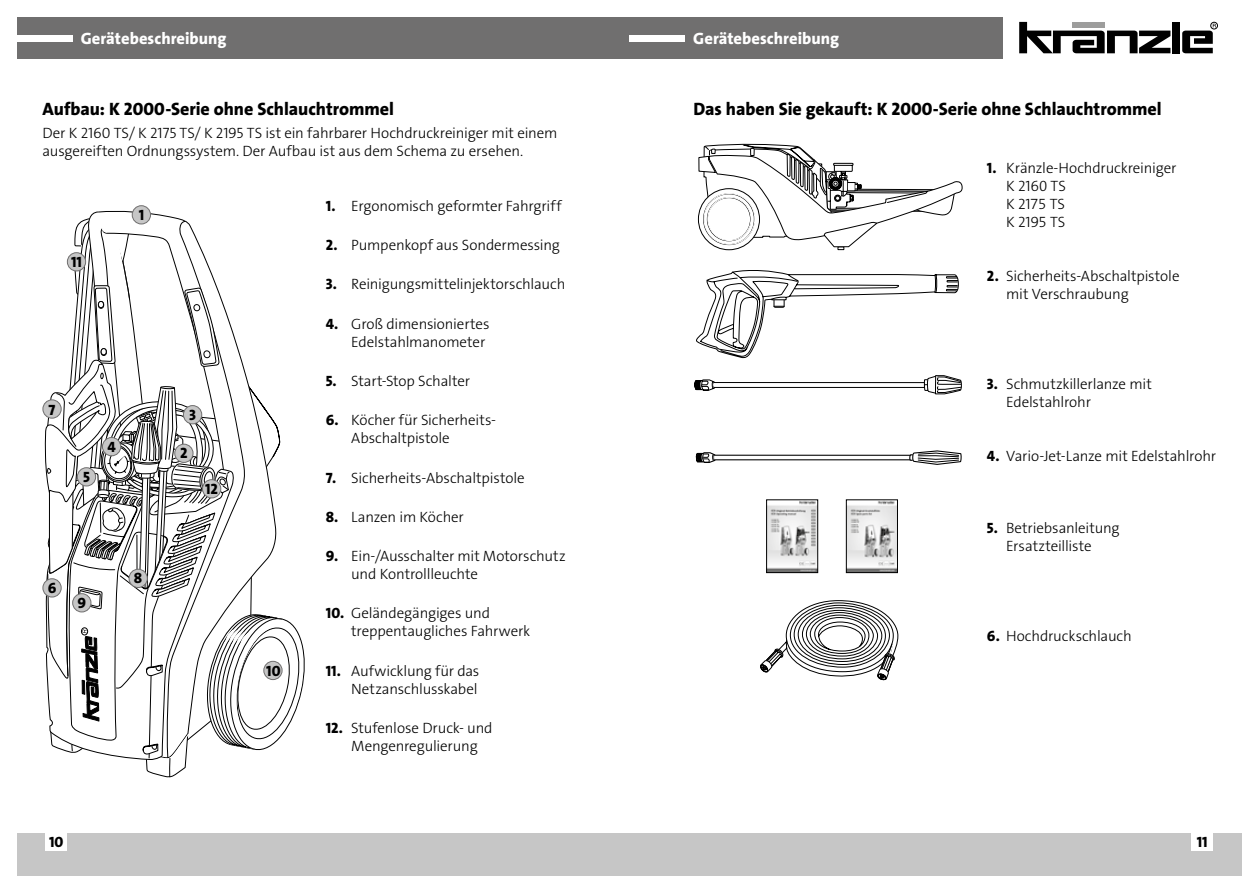
<style>
.page{position:relative;width:1259px;height:893px;background:#fff}
.page>*{position:absolute;margin:0;border:0;box-sizing:border-box;transform-origin:0 0}
.t1{font:18px "The Sans LP8 Ex Bld";letter-spacing:-.005em;color:#000}
.t2{font:16.5px "The Sans LP8 Ex Bld";color:#fff}
.t3{font:15px/18px "The Sans LP3 Lig";letter-spacing:-.01em;color:#000}
.t4{font:15px "The Sans LP8 Ex Bld";color:#000}
.s1{font-family:"The Sans LP8 Ex Bld"}
</style>
<div class="page">
<div style="left:629px;top:833px;width:613px;height:43px;background:#c6c6c6"></div>
<div style="left:17px;top:833px;width:612px;height:43px;background:#c6c6c6"></div>
<div style="left:1191px;top:833px;width:22px;height:18px;background:#fff"></div>
<div style="left:46px;top:833px;width:21px;height:18px;background:#fff"></div>
<div style="left:17px;top:17px;width:985px;height:41px;background:#706f6f"></div>
<div style="left:17px;top:35px;width:55px;height:6px;background:#fff"></div>
<div style="left:629px;top:35px;width:56px;height:6px;background:#fff"></div>
<svg style="left:1019px;top:22px;width:151px;height:31px"></svg>
<div style="left:1172px;top:22px;width:7px;height:31px;background:#000"></div>
<div style="left:1210px;top:22px;width:7px;height:7px;border:1px solid #000;border-radius:50%"></div>
<svg style="left:1182px;top:24px;width:34px;height:29px"></svg>
<svg style="left:698px;top:144px;width:264px;height:106px"></svg>
<svg style="left:696px;top:270px;width:262px;height:88px"></svg>
<img style="left:768px;top:502px;width:48px;height:69px">
<div style="left:766px;top:500px;width:52px;height:73px;border:1px solid #000"></div>
<img style="left:848px;top:502px;width:47px;height:69px">
<div style="left:846px;top:500px;width:51px;height:73px;border:1px solid #000"></div>
<svg style="left:760px;top:600px;width:138px;height:80px"></svg>
<svg style="left:45px;top:207px;width:260px;height:571px"></svg>
<div style="left:132px;top:206px;width:18px;height:18px;background:#c6c6c6;border-radius:50%"></div>
<div style="left:132px;top:205px;width:19px;height:19px;border:1px solid #706f6f;border-radius:50%"></div>
<div style="left:175px;top:444px;width:18px;height:18px;background:#c6c6c6;border-radius:50%"></div>
<div style="left:174px;top:444px;width:19px;height:19px;border:1px solid #706f6f;border-radius:50%"></div>
<div style="left:183px;top:406px;width:19px;height:18px;background:#c6c6c6;border-radius:50%"></div>
<div style="left:183px;top:405px;width:19px;height:19px;border:1px solid #706f6f;border-radius:50%"></div>
<div style="left:129px;top:569px;width:18px;height:18px;background:#c6c6c6;border-radius:50%"></div>
<div style="left:129px;top:569px;width:19px;height:19px;border:1px solid #706f6f;border-radius:50%"></div>
<div style="left:102px;top:437px;width:19px;height:19px;background:#c6c6c6;border-radius:50%"></div>
<div style="left:102px;top:437px;width:19px;height:19px;border:1px solid #706f6f;border-radius:50%"></div>
<div style="left:43px;top:579px;width:18px;height:18px;background:#c6c6c6;border-radius:50%"></div>
<div style="left:43px;top:578px;width:19px;height:19px;border:1px solid #706f6f;border-radius:50%"></div>
<div style="left:43px;top:400px;width:18px;height:18px;background:#c6c6c6;border-radius:50%"></div>
<div style="left:43px;top:399px;width:19px;height:19px;border:1px solid #706f6f;border-radius:50%"></div>
<div style="left:73px;top:594px;width:18px;height:18px;background:#c6c6c6;border-radius:50%"></div>
<div style="left:72px;top:593px;width:19px;height:19px;border:1px solid #706f6f;border-radius:50%"></div>
<div style="left:264px;top:661px;width:18px;height:19px;background:#c6c6c6;border-radius:50%"></div>
<div style="left:263px;top:661px;width:19px;height:19px;border:1px solid #706f6f;border-radius:50%"></div>
<div style="left:202px;top:480px;width:19px;height:18px;background:#c6c6c6;border-radius:50%"></div>
<div style="left:202px;top:479px;width:19px;height:19px;border:1px solid #706f6f;border-radius:50%"></div>
<div style="left:67px;top:253px;width:19px;height:18px;background:#c6c6c6;border-radius:50%"></div>
<div style="left:67px;top:252px;width:19px;height:19px;border:1px solid #706f6f;border-radius:50%"></div>
<div style="left:77px;top:468px;width:19px;height:18px;background:#c6c6c6;border-radius:50%"></div>
<div style="left:77px;top:467px;width:19px;height:19px;border:1px solid #706f6f;border-radius:50%"></div>
<svg style="left:694px;top:375px;width:267px;height:20px"></svg>
<svg style="left:696px;top:450px;width:265px;height:15px"></svg>
<p class="t2" style="left:81px;top:28px;width:147px">Gerätebeschreibung</p>
<p class="t2" style="left:693px;top:28px;width:147px">Gerätebeschreibung</p>
<p class="t1" style="left:43px;top:98px;width:353px">Aufbau: K 2000-Serie ohne Schlauchtrommel</p>
<p class="t3" style="left:43px;top:124px;width:516px">Der K 2160 TS/ K 2175 TS/ K 2195 TS ist ein fahrbarer Hochdruckreiniger mit einem ausgereiften Ordnungssystem. Der Aufbau ist aus dem Schema zu ersehen.</p>
<p class="t4" style="left:71px;top:253px;width:12px">11</p>
<p class="t4" style="left:139px;top:205px;width:7px">1</p>
<p class="t4" style="left:49px;top:400px;width:8px">7</p>
<p class="t4" style="left:83px;top:468px;width:8px">5</p>
<p class="t4" style="left:107px;top:437px;width:10px">4</p>
<p class="t4" style="left:48px;top:579px;width:10px">6</p>
<p class="t4" style="left:77px;top:593px;width:10px">9</p>
<p class="t4" style="left:134px;top:568px;width:10px">8</p>
<p class="t4" style="left:189px;top:405px;width:8px">3</p>
<p class="t4" style="left:180px;top:444px;width:9px">2</p>
<p class="t4" style="left:205px;top:479px;width:14px">12</p>
<p class="t4" style="left:266px;top:661px;width:16px">10</p>
<p class="t3" style="left:326px;top:197px;width:237px"><span class="s1">1.</span> Ergonomisch geformter Fahrgriff</p>
<p class="t3" style="left:326px;top:236px;width:236px"><span class="s1">2.</span> Pumpenkopf aus Sondermessing</p>
<p class="t3" style="left:326px;top:276px;width:241px"><span class="s1">3.</span> Reinigungsmittelinjektorschlauch</p>
<p class="t3" style="left:326px;top:315px;width:165px;text-align:right"><span class="s1">4.</span> Groß dimensioniertes<br>Edelstahlmanometer</p>
<p class="t3" style="left:326px;top:372px;width:146px"><span class="s1">5.</span> Start-Stop Schalter</p>
<p class="t3" style="left:351px;top:411px;width:146px;text-indent:-26px"><span class="s1">6.</span> Köcher für Sicherheits-<br>Abschaltpistole</p>
<p class="t3" style="left:326px;top:469px;width:200px"><span class="s1">7.</span> Sicherheits-Abschaltpistole</p>
<p class="t3" style="left:326px;top:508px;width:140px"><span class="s1">8.</span> Lanzen im Köcher</p>
<p class="t3" style="left:351px;top:547px;width:216px;text-indent:-26px"><span class="s1">9.</span> Ein-/Ausschalter mit Motorschutz und Kontrollleuchte</p>
<p class="t3" style="left:351px;top:604px;width:181px;text-indent:-26px"><span class="s1">10.</span> Geländegängiges und treppentaugliches Fahrwerk</p>
<p class="t3" style="left:326px;top:662px;width:155px;text-align:right"><span class="s1">11.</span> Aufwicklung für das<br>Netzanschlusskabel</p>
<p class="t3" style="left:351px;top:719px;width:143px;text-indent:-25px"><span class="s1">12.</span> Stufenlose Druck- und<br>Mengenregulierung</p>
<p class="t1" style="left:693px;top:98px;width:470px">Das haben Sie gekauft: K 2000-Serie ohne Schlauchtrommel</p>
<p class="t3" style="left:1006px;top:159px;width:172px;text-indent:-19px"><span class="s1">1.</span> Kränzle-Hochdruckreiniger<br>K 2160 TS<br>K 2175 TS<br>K 2195 TS</p>
<p class="t3" style="left:1006px;top:267px;width:175px;text-indent:-19px"><span class="s1">2.</span> Sicherheits-Abschaltpistole mit Verschraubung</p>
<p class="t3" style="left:1006px;top:375px;width:147px;text-indent:-19px"><span class="s1">3.</span> Schmutzkillerlanze mit<br>Edelstahlrohr</p>
<p class="t3" style="left:987px;top:447px;width:230px"><span class="s1">4.</span> Vario-Jet-Lanze mit Edelstahlrohr</p>
<p class="t3" style="left:987px;top:519px;width:134px;text-align:center"><span class="s1">5.</span> Betriebsanleitung<br>Ersatzteilliste</p>
<p class="t3" style="left:987px;top:627px;width:146px"><span class="s1">6.</span> Hochdruckschlauch</p>
<p class="t4" style="left:49px;top:832px;width:16px">10</p>
<p class="t4" style="left:1196px;top:832px;width:12px">11</p>
</div>
